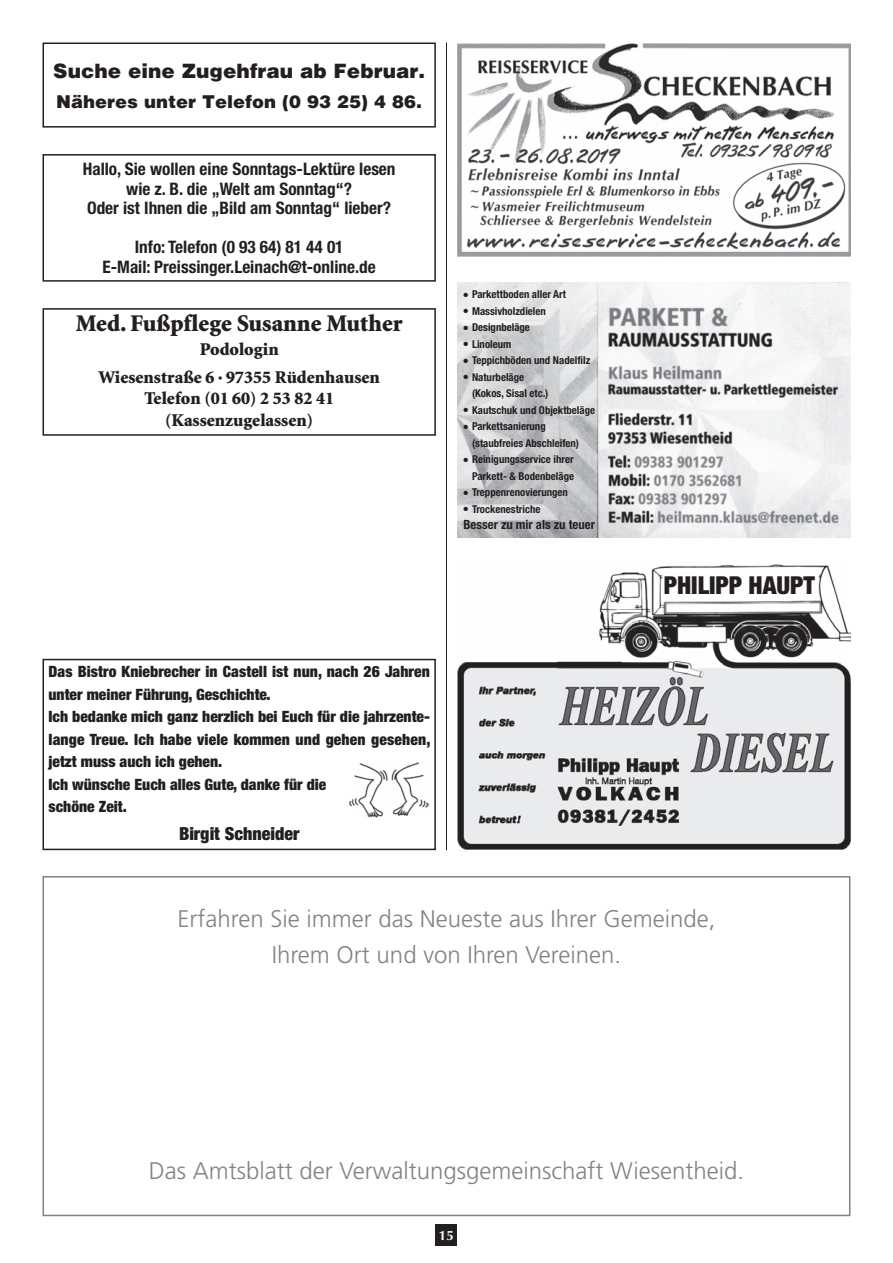
<style>
.page{position:relative;width:893px;height:1263px;background:#fff}
.page>*{position:absolute;margin:0;border:0;box-sizing:border-box;transform-origin:0 0}
.t1{font:900 condensed 24.75px "Helvetica Neue";color:#231f20}
.t2{font:300 24px/36px "Frutiger";color:#808285;text-align:center}
.t3{font:900 24px "Minion";color:#231f20}
.t4{font:900 20.1px "Helvetica";color:#231f20}
.t5{font:900 18px/27.6px "Minion";color:#231f20;text-align:center}
.t6{font:900 18px "Helvetica";color:#231f20}
.t7{font:900 condensed 18px "Helvetica Neue";color:#231f20}
.t8{font:700 condensed 17.25px/19.5px "Helvetica Neue";color:#231f20;text-align:center}
.t9{font:900 condensed 15.6px/22.5px "Helvetica Neue";color:#231f20}
.t10{font:700 13.5px "Optima";color:#fff}
.t11{font:700 condensed 12.75px "Helvetica Neue";color:#231f20}
.t12{font:700 condensed 10.8px/16.5px "Helvetica Neue";color:#231f20}
</style>
<div class="page">
<div style="left:436px;top:1225px;width:21px;height:21px;background:#231f20"></div>
<hr style="left:446px;top:43px;width:1px;height:807px;background:#231f20">
<div style="left:43px;top:876px;width:807px;height:340px;border:2px solid #808285"></div>
<img style="left:457px;top:564px;width:393px;height:286px">
<img style="left:457px;top:44px;width:393px;height:212px">
<img style="left:457px;top:282px;width:393px;height:255px">
<img style="left:349px;top:763px;width:80px;height:54px">
<div style="left:43px;top:659px;width:393px;height:191px;border:2px solid #231f20"></div>
<div style="left:43px;top:308px;width:393px;height:128px;border:2px solid #231f20"></div>
<div style="left:43px;top:43px;width:393px;height:85px;border:2px solid #231f20"></div>
<div style="left:43px;top:154px;width:393px;height:128px;border:2px solid #231f20"></div>
<h3 class="t4" style="left:53px;top:60px;width:373px">Suche eine Zugehfrau ab Februar.</h3>
<h3 class="t6" style="left:56px;top:91px;width:367px">Näheres unter Telefon (0 93 25) 4 86.</h3>
<h3 class="t8" style="left:83px;top:158px;width:314px">Hallo, Sie wollen eine Sonntags-Lektüre lesen wie z. B. die „Welt am Sonntag“?<br>Oder ist Ihnen die „Bild am Sonntag“ lieber?</h3>
<h3 class="t8" style="left:103px;top:236px;width:275px">Info: Telefon (0 93 64) 81 44 01<br>E-Mail: Preissinger.Leinach@t-online.de</h3>
<h2 class="t3" style="left:76px;top:314px;width:328px">Med. Fußpflege Susanne Muther</h2>
<h3 class="t5" style="left:99px;top:337px;width:283px">Podologin<br>Wiesenstraße 6 · 97355 Rüdenhausen</h3>
<h3 class="t5" style="left:144px;top:389px;width:191px;line-height:21.6px">Telefon (01 60) 2 53 82 41 (Kassenzugelassen)</h3>
<p class="t12" style="left:463px;top:285px;width:104px">● Parkettboden aller Art</p>
<p class="t12" style="left:463px;top:302px;width:84px">● Massivholzdielen</p>
<p class="t12" style="left:463px;top:318px;width:68px">● Designbeläge</p>
<p class="t12" style="left:463px;top:335px;width:49px">● Linoleum</p>
<p class="t12" style="left:463px;top:351px;width:128px">● Teppichböden und Nadelfilz</p>
<p class="t12" style="left:472px;top:368px;width:78px;text-indent:-9px">● Naturbeläge (Kokos, Sisal etc.)</p>
<p class="t12" style="left:463px;top:401px;width:133px">● Kautschuk und Objektbeläge</p>
<p class="t12" style="left:472px;top:417px;width:109px;text-indent:-9px">● Parkettsanierung (staubfreies Abschleifen)</p>
<p class="t12" style="left:463px;top:450px;width:112px;text-align:right">● Reinigungsservice ihrer<br>Parkett- &amp; Bodenbeläge</p>
<p class="t12" style="left:463px;top:483px;width:106px">● Treppenrenovierungen</p>
<p class="t12" style="left:463px;top:500px;width:79px">● Trockenestriche</p>
<p class="t11" style="left:463px;top:514px;width:133px">Besser zu mir als zu teuer</p>
<p class="t9" style="left:49px;top:660px;width:383px">Das Bistro Kniebrecher in Castell ist nun, nach 26 Jahren unter meiner Führung, Geschichte.<br>Ich bedanke mich ganz herzlich bei Euch für die jahrzente&shy;lange Treue. Ich habe viele kommen und gehen gesehen, jetzt muss auch ich gehen.<br>Ich wünsche Euch alles Gute, danke für die<br>schöne Zeit.</p>
<h3 class="t7" style="left:179px;top:818px;width:122px">Birgit Schneider</h3>
<h1 class="t1" style="left:664px;top:565px;width:153px">PHILIPP HAUPT</h1>
<h2 class="t2" style="left:178px;top:902px;width:539px">Erfahren Sie immer das Neueste aus Ihrer Gemeinde,<br>Ihrem Ort und von Ihren Vereinen.</h2>
<h2 class="t2" style="left:149px;top:1154px;width:597px">Das Amtsblatt der Verwaltungsgemeinschaft Wiesentheid.</h2>
<p class="t10" style="left:439px;top:1227px;width:17px">15</p>
</div>
